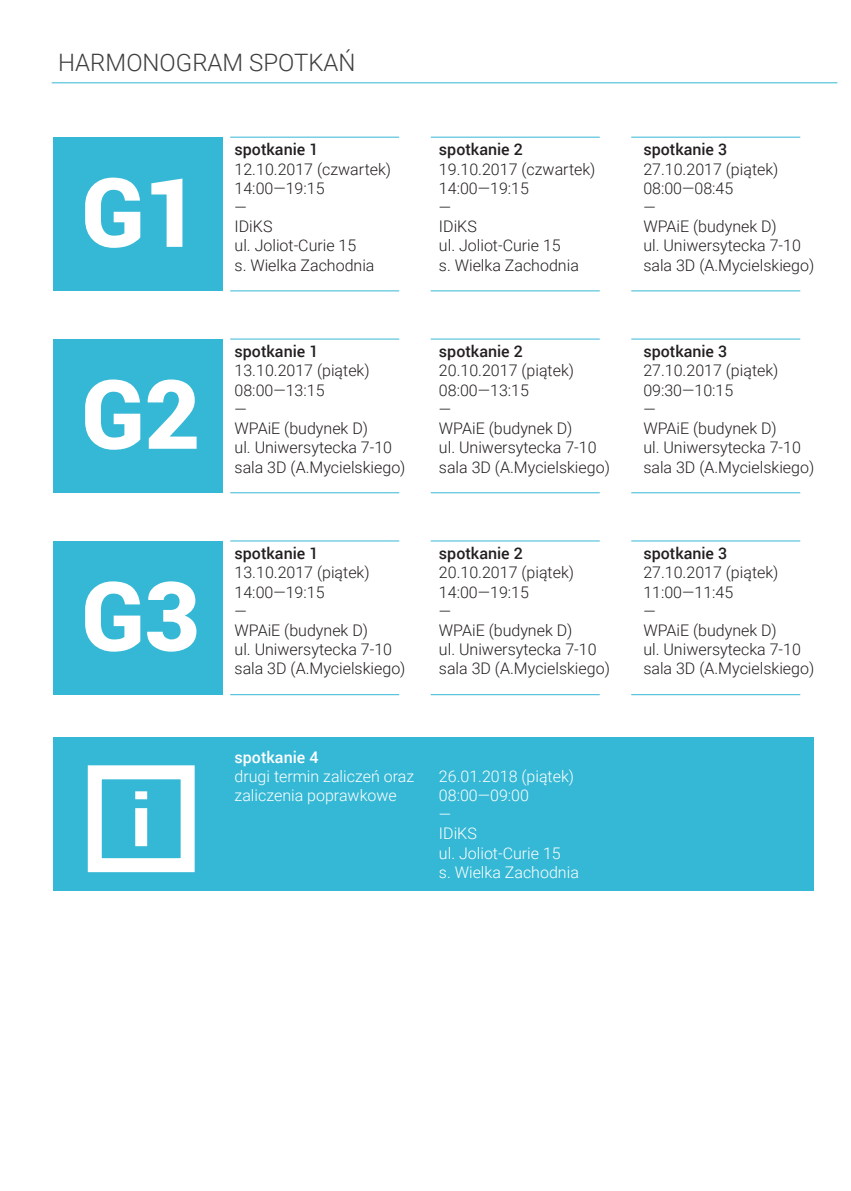
<style>
.page{position:relative;width:851px;height:1191px;background:#fff}
.page>*{position:absolute;margin:0;border:0;box-sizing:border-box;transform-origin:0 0}
.t1{font:900 96px "Roboto";color:#fff}
.t2{font:300 24px "Roboto";color:#3e3e3f}
.t3{font:300 16px/19.2px "Roboto";color:#231f20}
.t4{font:300 16px/19.2px "Roboto";color:#fff}
.t5{font:500 16px "Roboto";color:#231f20}
.t6{font:500 16px "Roboto";color:#fff}
</style>
<div class="page">
<hr style="left:52px;top:82px;width:785px;height:1px;background:#35b8d5">
<div style="left:53px;top:137px;width:169px;height:154px;background:#35b8d5"></div>
<hr style="left:230px;top:137px;width:169px;height:1px;background:#35b8d5">
<hr style="left:230px;top:290px;width:169px;height:1px;background:#35b8d5">
<hr style="left:430px;top:137px;width:169px;height:1px;background:#35b8d5">
<hr style="left:430px;top:290px;width:169px;height:1px;background:#35b8d5">
<hr style="left:631px;top:137px;width:169px;height:1px;background:#35b8d5">
<hr style="left:631px;top:290px;width:169px;height:1px;background:#35b8d5">
<div style="left:53px;top:339px;width:169px;height:154px;background:#35b8d5"></div>
<hr style="left:230px;top:339px;width:169px;height:1px;background:#35b8d5">
<hr style="left:230px;top:492px;width:169px;height:1px;background:#35b8d5">
<hr style="left:430px;top:339px;width:169px;height:1px;background:#35b8d5">
<hr style="left:430px;top:492px;width:169px;height:1px;background:#35b8d5">
<hr style="left:631px;top:339px;width:169px;height:1px;background:#35b8d5">
<hr style="left:631px;top:492px;width:169px;height:1px;background:#35b8d5">
<div style="left:53px;top:541px;width:169px;height:153px;background:#35b8d5"></div>
<hr style="left:230px;top:540px;width:169px;height:1px;background:#35b8d5">
<hr style="left:230px;top:694px;width:169px;height:1px;background:#35b8d5">
<hr style="left:430px;top:540px;width:169px;height:1px;background:#35b8d5">
<hr style="left:430px;top:694px;width:169px;height:1px;background:#35b8d5">
<hr style="left:631px;top:540px;width:169px;height:1px;background:#35b8d5">
<hr style="left:631px;top:694px;width:169px;height:1px;background:#35b8d5">
<div style="left:53px;top:737px;width:761px;height:154px;background:#35b8d5"></div>
<svg style="left:135px;top:791px;width:12px;height:55px"></svg>
<div style="left:88px;top:765px;width:107px;height:107px;border:14px solid #fff"></div>
<h2 class="t2" style="left:58px;top:45px;width:299px">HARMONOGRAM SPOTKAŃ</h2>
<h1 class="t1" style="left:81px;top:145px;width:121px">G1</h1>
<h1 class="t1" style="left:81px;top:347px;width:121px">G2</h1>
<h1 class="t1" style="left:81px;top:548px;width:121px">G3</h1>
<p class="t5" style="left:234px;top:138px;width:85px">spotkanie 1</p>
<p class="t3" style="left:234px;top:159px;width:158px">12.10.2017 (czwartek)<br>14:00—19:15<br>—<br>IDiKS<br>ul. Joliot-Curie 15<br>s. Wielka Zachodnia</p>
<p class="t5" style="left:234px;top:340px;width:85px">spotkanie 1</p>
<p class="t3" style="left:234px;top:360px;width:172px">13.10.2017 (piątek)<br>08:00—13:15<br>—<br>WPAiE (budynek D)<br>ul. Uniwersytecka 7-10 sala 3D (A.Mycielskiego)</p>
<p class="t5" style="left:234px;top:542px;width:85px">spotkanie 1</p>
<p class="t3" style="left:234px;top:562px;width:172px">13.10.2017 (piątek)<br>14:00—19:15<br>—<br>WPAiE (budynek D)<br>ul. Uniwersytecka 7-10 sala 3D (A.Mycielskiego)</p>
<p class="t5" style="left:439px;top:138px;width:85px">spotkanie 2</p>
<p class="t3" style="left:439px;top:159px;width:158px">19.10.2017 (czwartek)<br>14:00—19:15<br>—<br>IDiKS<br>ul. Joliot-Curie 15<br>s. Wielka Zachodnia</p>
<p class="t5" style="left:439px;top:340px;width:85px">spotkanie 2</p>
<p class="t3" style="left:439px;top:360px;width:172px">20.10.2017 (piątek)<br>08:00—13:15<br>—<br>WPAiE (budynek D)<br>ul. Uniwersytecka 7-10 sala 3D (A.Mycielskiego)</p>
<p class="t5" style="left:439px;top:542px;width:85px">spotkanie 2</p>
<p class="t3" style="left:439px;top:562px;width:172px">20.10.2017 (piątek)<br>14:00—19:15<br>—<br>WPAiE (budynek D)<br>ul. Uniwersytecka 7-10 sala 3D (A.Mycielskiego)</p>
<p class="t6" style="left:234px;top:745px;width:85px">spotkanie 4</p>
<p class="t4" style="left:234px;top:766px;width:181px">drugi termin zaliczeń oraz zaliczenia poprawkowe</p>
<p class="t4" style="left:439px;top:766px;width:141px">26.01.2018 (piątek)<br>08:00—09:00<br>—<br>IDiKS<br>ul. Joliot-Curie 15<br>s. Wielka Zachodnia</p>
<p class="t5" style="left:643px;top:138px;width:85px">spotkanie 3</p>
<p class="t3" style="left:643px;top:159px;width:172px">27.10.2017 (piątek)<br>08:00—08:45<br>—<br>WPAiE (budynek D)<br>ul. Uniwersytecka 7-10 sala 3D (A.Mycielskiego)</p>
<p class="t5" style="left:643px;top:340px;width:85px">spotkanie 3</p>
<p class="t3" style="left:643px;top:360px;width:172px">27.10.2017 (piątek)<br>09:30—10:15<br>—<br>WPAiE (budynek D)<br>ul. Uniwersytecka 7-10 sala 3D (A.Mycielskiego)</p>
<p class="t5" style="left:643px;top:542px;width:85px">spotkanie 3</p>
<p class="t3" style="left:643px;top:562px;width:172px">27.10.2017 (piątek)<br>11:00—11:45<br>—<br>WPAiE (budynek D)<br>ul. Uniwersytecka 7-10 sala 3D (A.Mycielskiego)</p>
</div>
